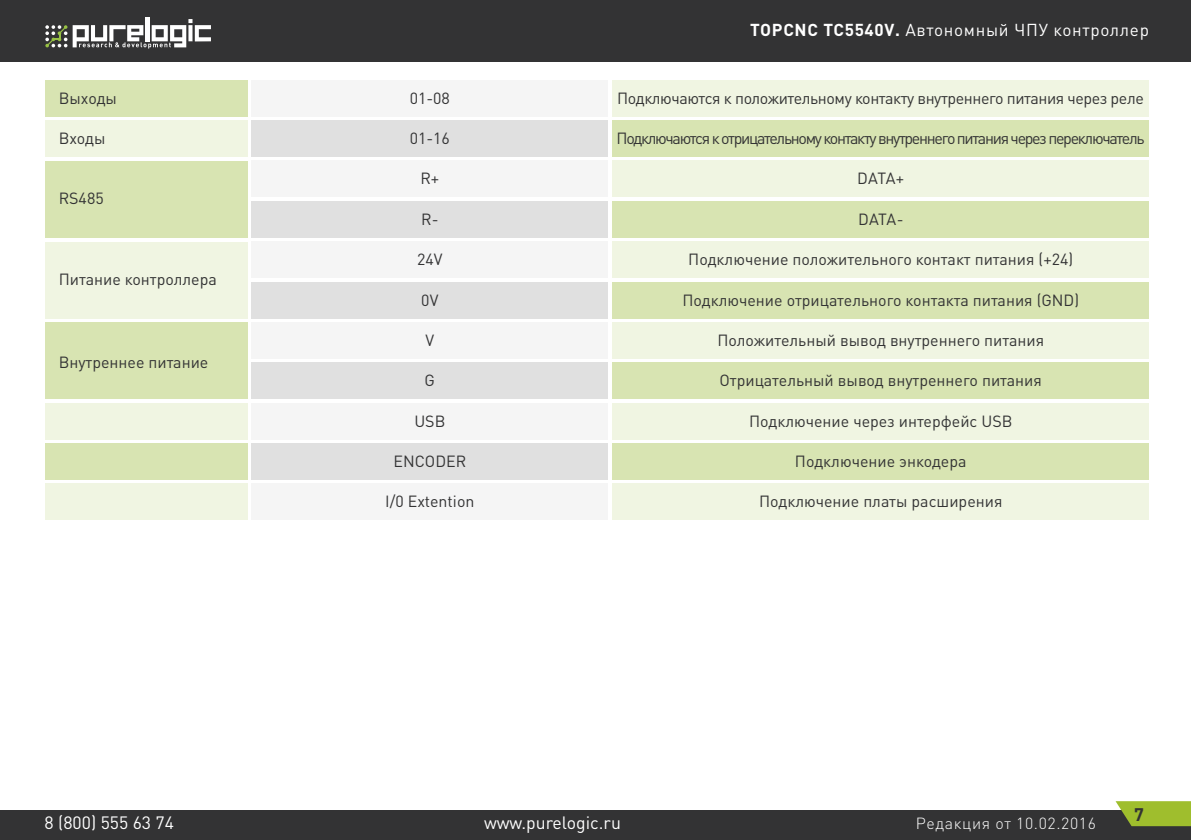
<style>
.page{position:relative;width:1191px;height:840px;background:#fff}
.page>*{position:absolute;margin:0;border:0;box-sizing:border-box;transform-origin:0 0}
.t1{font:700 18px "DIN Pro";color:#333334}
.t2{font:17.6px "DIN Pro";color:#fff}
.t3{font:17px "DIN Pro";letter-spacing:.04em;color:#fff}
.t4{font:16px "DIN Pro";color:#333334}
.t5{font:16px "DIN Pro";letter-spacing:-.08em;color:#333334}
.t6{font:16px "DIN Pro";letter-spacing:-.025em;color:#333334}
.t7{font:300 16px "DIN Pro";letter-spacing:.04em;color:#fff}
.s1{font-weight:700}
</style>
<div class="page">
<div style="left:0;top:0;width:1191px;height:61px;background:#333334"></div>
<hr style="left:145px;top:17px;width:4px;height:24px;background:#fff">
<svg style="left:45px;top:25px;width:22px;height:22px"></svg>
<svg style="left:73px;top:19px;width:138px;height:30px"></svg>
<div style="left:0;top:810px;width:1191px;height:29px;background:#333334"></div>
<svg style="left:1115px;top:801px;width:76px;height:24px;background:#97b232"></svg>
<div style="left:45px;top:80px;width:202px;height:36px;background:#d8e4b2"></div>
<div style="left:45px;top:120px;width:202px;height:36px;background:#f0f5e2"></div>
<div style="left:45px;top:160px;width:202px;height:77px;background:#d8e4b2"></div>
<div style="left:612px;top:80px;width:537px;height:36px;background:#f0f5e2"></div>
<div style="left:612px;top:160px;width:537px;height:37px;background:#f0f5e2"></div>
<div style="left:612px;top:120px;width:537px;height:36px;background:#d8e4b2"></div>
<div style="left:612px;top:201px;width:537px;height:36px;background:#d8e4b2"></div>
<div style="left:252px;top:80px;width:356px;height:36px;background:#f5f5f5"></div>
<div style="left:252px;top:160px;width:356px;height:37px;background:#f5f5f5"></div>
<div style="left:252px;top:120px;width:356px;height:36px;background:#e0e0e0"></div>
<div style="left:252px;top:201px;width:356px;height:36px;background:#e0e0e0"></div>
<div style="left:45px;top:322px;width:202px;height:77px;background:#d8e4b2"></div>
<div style="left:45px;top:242px;width:202px;height:76px;background:#f0f5e2"></div>
<div style="left:45px;top:403px;width:202px;height:36px;background:#f0f5e2"></div>
<div style="left:45px;top:483px;width:202px;height:36px;background:#f0f5e2"></div>
<div style="left:45px;top:443px;width:202px;height:36px;background:#d8e4b2"></div>
<div style="left:612px;top:282px;width:537px;height:36px;background:#d8e4b2"></div>
<div style="left:612px;top:362px;width:537px;height:37px;background:#d8e4b2"></div>
<div style="left:612px;top:242px;width:537px;height:36px;background:#f0f5e2"></div>
<div style="left:612px;top:403px;width:537px;height:36px;background:#f0f5e2"></div>
<div style="left:612px;top:483px;width:537px;height:36px;background:#f0f5e2"></div>
<div style="left:612px;top:443px;width:537px;height:36px;background:#d8e4b2"></div>
<div style="left:612px;top:322px;width:537px;height:36px;background:#f0f5e2"></div>
<div style="left:252px;top:282px;width:356px;height:36px;background:#e0e0e0"></div>
<div style="left:252px;top:362px;width:356px;height:37px;background:#e0e0e0"></div>
<div style="left:252px;top:242px;width:356px;height:36px;background:#f5f5f5"></div>
<div style="left:252px;top:403px;width:356px;height:36px;background:#f5f5f5"></div>
<div style="left:252px;top:483px;width:356px;height:36px;background:#f5f5f5"></div>
<div style="left:252px;top:443px;width:356px;height:36px;background:#e0e0e0"></div>
<div style="left:252px;top:322px;width:356px;height:36px;background:#f5f5f5"></div>
<p class="t4" style="left:59px;top:87px;width:60px">Выходы</p>
<p class="t4" style="left:59px;top:127px;width:48px">Входы</p>
<p class="t4" style="left:59px;top:187px;width:46px">RS485</p>
<p class="t4" style="left:59px;top:268px;width:160px">Питание контроллера</p>
<p class="t4" style="left:59px;top:351px;width:151px">Внутреннее питание</p>
<p class="t3" style="left:750px;top:18px;width:400px"><span class="s1">TOPCNC TC5540V.</span> Автономный ЧПУ контроллер</p>
<p class="t4" style="left:410px;top:87px;width:42px">01-08</p>
<p class="t6" style="left:617px;top:87px;width:528px">Подключаются к положительному контакту внутреннего питания через реле</p>
<p class="t4" style="left:410px;top:127px;width:42px">01-16</p>
<p class="t5" style="left:616px;top:127px;width:529px">Подключаются к отрицательному контакту внутреннего питания через переключатель</p>
<p class="t4" style="left:420px;top:167px;width:20px">R+</p>
<p class="t4" style="left:857px;top:167px;width:48px">DATA+</p>
<p class="t4" style="left:421px;top:208px;width:19px">R-</p>
<p class="t4" style="left:858px;top:208px;width:47px">DATA-</p>
<p class="t4" style="left:417px;top:248px;width:27px">24V</p>
<p class="t4" style="left:688px;top:248px;width:386px">Подключение положительного контакт питания (+24)</p>
<p class="t4" style="left:421px;top:289px;width:19px">0V</p>
<p class="t4" style="left:682px;top:289px;width:398px">Подключение отрицательного контакта питания (GND)</p>
<p class="t4" style="left:425px;top:329px;width:10px">V</p>
<p class="t4" style="left:717px;top:329px;width:328px">Положительный вывод внутреннего питания</p>
<p class="t4" style="left:424px;top:369px;width:12px">G</p>
<p class="t4" style="left:719px;top:369px;width:324px">Отрицательный вывод внутреннего питания</p>
<p class="t4" style="left:414px;top:409px;width:33px">USB</p>
<p class="t4" style="left:749px;top:409px;width:265px">Подключение через интерфейс USB</p>
<p class="t4" style="left:393px;top:450px;width:74px">ENCODER</p>
<p class="t4" style="left:795px;top:450px;width:173px">Подключение энкодера</p>
<p class="t4" style="left:385px;top:490px;width:91px">I/0 Extention</p>
<p class="t4" style="left:759px;top:490px;width:245px">Подключение платы расширения</p>
<p class="t2" style="left:45px;top:810px;width:131px">8 (800) 555 63 74</p>
<p class="t2" style="left:484px;top:810px;width:138px">www.purelogic.ru</p>
<p class="t7" style="left:916px;top:812px;width:182px">Редакция от 10.02.2016</p>
<p class="t1" style="left:1134px;top:801px;width:11px">7</p>
</div>
